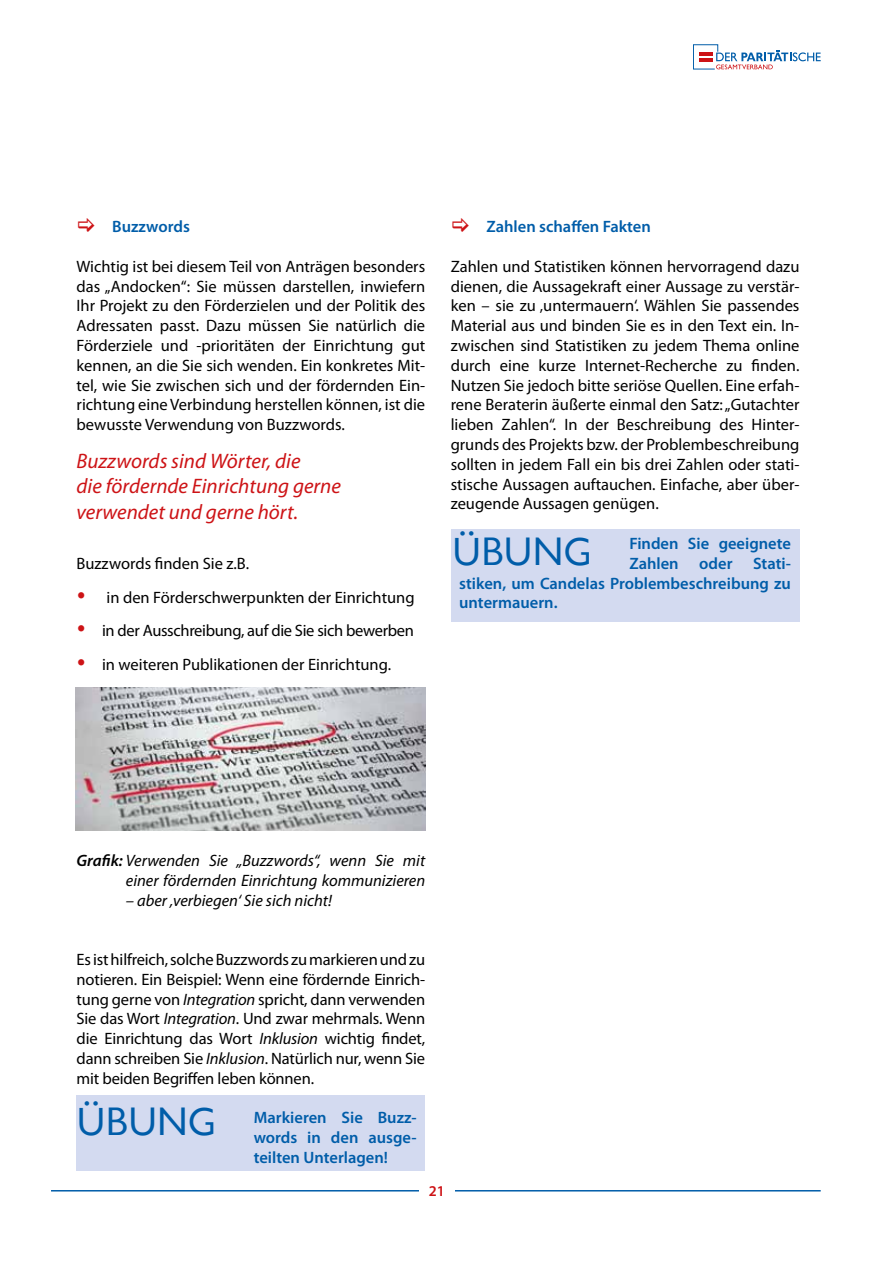
<style>
.page{position:relative;width:893px;height:1263px;background:#fff}
.page>*{position:absolute;margin:0;border:0;box-sizing:border-box;transform-origin:0 0}
.t1{font:40.8px "Chantilly";color:#005da9}
.t2{font:italic 21px/25.2px "Myriad Pro";color:#cd1316}
.t3{font:16.5px/19.8px "Myriad Pro";color:#000;text-align:justify}
.t4{font:600 16.5px/19.8px "Myriad Pro";color:#005da9;text-align:justify}
.t5{font:italic 16.5px/19.8px "Myriad Pro";color:#000;text-align:right}
.t6{font:16.5px "Myriad Pro";letter-spacing:-.02em;color:#000}
.t7{font:600 15px "Myriad Pro";color:#cd1316}
.s1{color:#cd1316}
.s2{font-weight:600}
.s3{font-style:italic}
</style>
<div class="page">
<hr style="left:51px;top:1190px;width:770px;height:1px;background:#005da9">
<div style="left:419px;top:1185px;width:36px;height:26px;background:#fff"></div>
<svg style="left:693px;top:44px;width:128px;height:25px"></svg>
<img style="left:76px;top:688px;width:349px;height:142px">
<div style="left:77px;top:1095px;width:348px;height:75px;background:#d3daf0"></div>
<div style="left:451px;top:529px;width:348px;height:92px;background:#d3daf0"></div>
<p class="t4" style="left:112px;top:216px;width:79px">Buzzwords</p>
<p class="t3" style="left:77px;top:256px;width:350px">Wichtig ist bei diesem Teil von Anträgen besonders das „Andocken“: Sie müssen darstellen, inwiefern Ihr Projekt zu den Förderzielen und der Politik des Adressaten passt. Dazu müssen Sie natürlich die Förderziele und -prioritäten der Einrichtung gut kennen, an die Sie sich wenden. Ein konkretes Mit&shy;tel, wie Sie zwischen sich und der fördernden Ein&shy;richtung eine Verbindung herstellen können, ist die bewusste Verwendung von Buzzwords.</p>
<p class="t2" style="left:77px;top:448px;width:266px">Buzzwords sind Wörter, die<br>die fördernde Einrichtung gerne verwendet und gerne hört.</p>
<p class="t3" style="left:77px;top:553px;width:174px">Buzzwords finden Sie z.B.</p>
<p class="t3" style="left:77px;top:587px;width:340px"><span class="s1">•</span> in den Förderschwerpunkten der Einrichtung</p>
<p class="t6" style="left:77px;top:621px;width:339px"><span class="s1">•</span> in der Ausschreibung, auf die Sie sich bewerben</p>
<p class="t3" style="left:77px;top:654px;width:316px"><span class="s1">•</span> in weiteren Publikationen der Einrichtung.</p>
<p class="t4" style="left:486px;top:216px;width:166px">Zahlen schaffen Fakten</p>
<p class="t3" style="left:451px;top:256px;width:350px">Zahlen und Statistiken können hervorragend dazu dienen, die Aussagekraft einer Aussage zu verstär&shy;ken – sie zu ‚untermauern‘. Wählen Sie passendes Material aus und binden Sie es in den Text ein. In&shy;zwischen sind Statistiken zu jedem Thema online durch eine kurze Internet-Recherche zu finden.<br>Nutzen Sie jedoch bitte seriöse Quellen. Eine erfah&shy;rene Beraterin äußerte einmal den Satz: „Gutachter lieben Zahlen“. In der Beschreibung des Hinter&shy;grunds des Projekts bzw. der Problembeschreibung sollten in jedem Fall ein bis drei Zahlen oder stati&shy;stische Aussagen auftauchen. Einfache, aber über&shy;zeugende Aussagen genügen.</p>
<p class="t4" style="left:629px;top:533px;width:163px">Finden Sie geeignete</p>
<p class="t4" style="left:629px;top:553px;width:163px">Zahlen oder Stati-</p>
<p class="t4" style="left:459px;top:573px;width:333px">stiken, um Candelas Problembeschreibung zu</p>
<p class="t4" style="left:459px;top:593px;width:100px">untermauern.</p>
<h1 class="t1" style="left:452px;top:530px;width:57px">ÜBUNG</h1>
<p class="t5" style="left:77px;top:850px;width:350px"><span class="s2">Grafik:</span> Verwenden Sie „Buzzwords“, wenn Sie mit einer fördernden Einrichtung kommunizieren</p>
<p class="t5" style="left:126px;top:890px;width:208px">– aber ‚verbiegen‘ Sie sich nicht!</p>
<p class="t3" style="left:77px;top:949px;width:350px">Es ist hilfreich, solche Buzzwords zu markieren und zu notieren. Ein Beispiel: Wenn eine fördernde Einrich&shy;tung gerne von <span class="s3">Integration</span> spricht, dann verwenden Sie das Wort <span class="s3">Integration</span>. Und zwar mehrmals. Wenn die Einrichtung das Wort <span class="s3">Inklusion</span> wichtig findet, dann schreiben Sie <span class="s3">Inklusion</span>. Natürlich nur, wenn Sie mit beiden Begriffen leben können.</p>
<p class="t4" style="left:254px;top:1107px;width:165px">Markieren Sie Buzz&shy;words in den ausge&shy;teilten Unterlagen!</p>
<h1 class="t1" style="left:77px;top:1100px;width:57px">ÜBUNG</h1>
<p class="t7" style="left:429px;top:1182px;width:18px">21</p>
</div>
